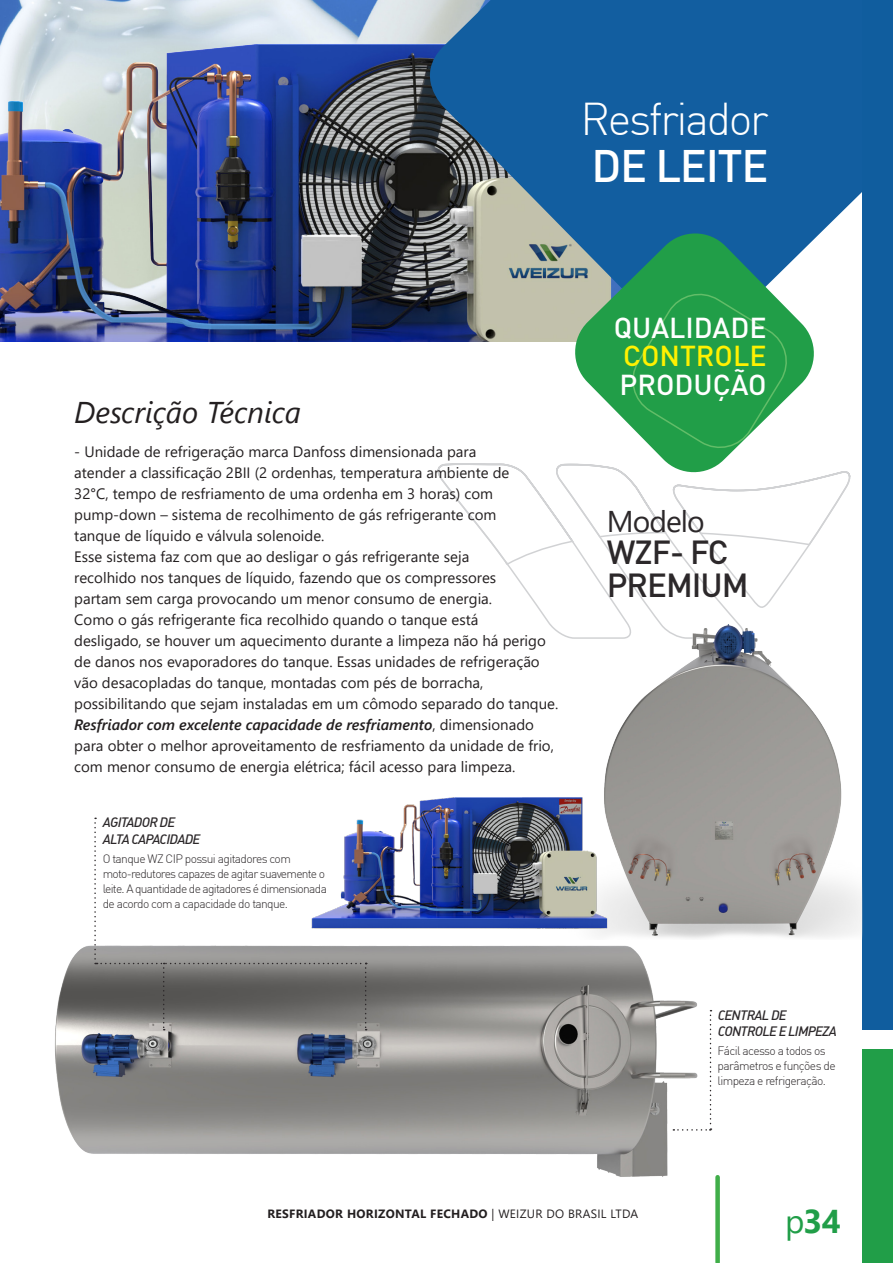
<style>
.page{position:relative;width:893px;height:1263px;background:#fff}
.page>*{position:absolute;margin:0;border:0;box-sizing:border-box;transform-origin:0 0}
.t1{font:300 45px "DIN";letter-spacing:-.05em;color:#fff}
.t2{font:500 45px "DIN";letter-spacing:-.03em;color:#fff}
.t3{font:500 33px "DIN";letter-spacing:-.03em;color:#2c282a}
.t4{font:700 33px "Segoe UI";color:#219e48}
.t5{font:italic 30px "Segoe UI";color:#231f20}
.t6{font:30px "Segoe UI";letter-spacing:-.03em;color:#2c282a}
.t7{font:500 28.5px "DIN";color:#fff}
.t8{font:500 28.5px "DIN";color:#fff101}
.t9{font:15px/21px "Segoe UI";color:#231f20}
.t10{font:13.5px "DIN Medium Italic Alt";letter-spacing:-.05em;color:#2c282a}
.t11{font:300 12px/15px "DIN";letter-spacing:-.055em;color:#2c282a}
.t12{font:700 12px "Segoe UI";letter-spacing:.025em;color:#231f20}
.s1{font-weight:600;font-style:italic}
.s2{font-weight:400}
</style>
<div class="page">
<svg style="left:437px;top:463px;width:414px;height:166px"></svg>
<img style="left:0;top:2px;width:413px;height:339px">
<svg style="left:413px;top:0;width:450px;height:359px;background:#4074a0"></svg>
<svg style="left:571px;top:229px;width:247px;height:247px"></svg>
<svg style="left:628px;top:289px;width:163px;height:163px;background:#36a759"></svg>
<hr style="left:491px;top:0;width:402px;height:1px;background:#125ea0">
<div style="left:863px;top:0;width:30px;height:1029px;background:#105d9e"></div>
<div style="left:863px;top:1049px;width:30px;height:214px;background:#219e48"></div>
<div style="left:715px;top:1177px;width:5px;height:85px;background:#40ae49"></div>
<img style="left:554px;top:616px;width:309px;height:323px">
<img style="left:55px;top:927px;width:648px;height:250px">
<svg style="left:673px;top:1010px;width:38px;height:120px"></svg>
<img style="left:367px;top:762px;width:246px;height:188px">
<svg style="left:94px;top:817px;width:273px;height:213px"></svg>
<p class="t1" style="left:580px;top:91px;width:190px">Resfriador</p>
<p class="t2" style="left:592px;top:136px;width:178px">DE LEITE</p>
<p class="t5" style="left:74px;top:384px;width:229px">Descrição Técnica</p>
<p class="t9" style="left:74px;top:440px;width:437px">- Unidade de refrigeração marca Danfoss dimensionada para atender a classificação 2BII (2 ordenhas, temperatura ambiente de 32°C, tempo de resfriamento de uma ordenha em 3 horas) com pump-down – sistema de recolhimento de gás refrigerante com tanque de líquido e válvula solenoide.</p>
<p class="t9" style="left:74px;top:545px;width:485px">Esse sistema faz com que ao desligar o gás refrigerante seja<br>recolhido nos tanques de líquido, fazendo que os compressores<br>partam sem carga provocando um menor consumo de energia.<br>Como o gás refrigerante fica recolhido quando o tanque está<br>desligado, se houver um aquecimento durante a limpeza não há perigo de danos nos evaporadores do tanque. Essas unidades de refrigeração vão desacopladas do tanque, montadas com pés de borracha, possibilitando que sejam instaladas em um cômodo separado do tanque.<br><span class="s1">Resfriador com excelente capacidade de resfriamento</span>, dimensionado para obter o melhor aproveitamento de resfriamento da unidade de frio, com menor consumo de energia elétrica; fácil acesso para limpeza.</p>
<p class="t10" style="left:103px;top:814px;width:74px">AGITADOR DE</p>
<p class="t10" style="left:103px;top:830px;width:99px">ALTA CAPACIDADE</p>
<p class="t11" style="left:103px;top:851px;width:190px">O tanque WZ CIP possui agitadores com</p>
<p class="t11" style="left:103px;top:866px;width:226px">moto-redutores capazes de agitar suavemente o leite. A quantidade de agitadores é dimensionada de acordo com a capacidade do tanque.</p>
<p class="t7" style="left:614px;top:309px;width:154px">QUALIDADE</p>
<p class="t8" style="left:623px;top:337px;width:145px">CONTROLE</p>
<p class="t7" style="left:619px;top:366px;width:149px">PRODUÇÃO</p>
<p class="t6" style="left:607px;top:493px;width:100px">Modelo</p>
<p class="t3" style="left:607px;top:531px;width:123px">WZF- FC</p>
<p class="t3" style="left:607px;top:564px;width:143px">PREMIUM</p>
<p class="t10" style="left:718px;top:1006px;width:70px">CENTRAL DE</p>
<p class="t10" style="left:718px;top:1023px;width:120px">CONTROLE E LIMPEZA</p>
<p class="t11" style="left:718px;top:1043px;width:119px">Fácil acesso a todos os parâmetros e funções de limpeza e refrigeração.</p>
<p class="t12" style="left:267px;top:1202px;width:372px">RESFRIADOR HORIZONTAL FECHADO <span class="s2">| WEIZUR DO BRASIL LTDA</span></p>
<p class="t4" style="left:785px;top:1190px;width:57px"><span class="s2">p</span>34</p>
</div>
